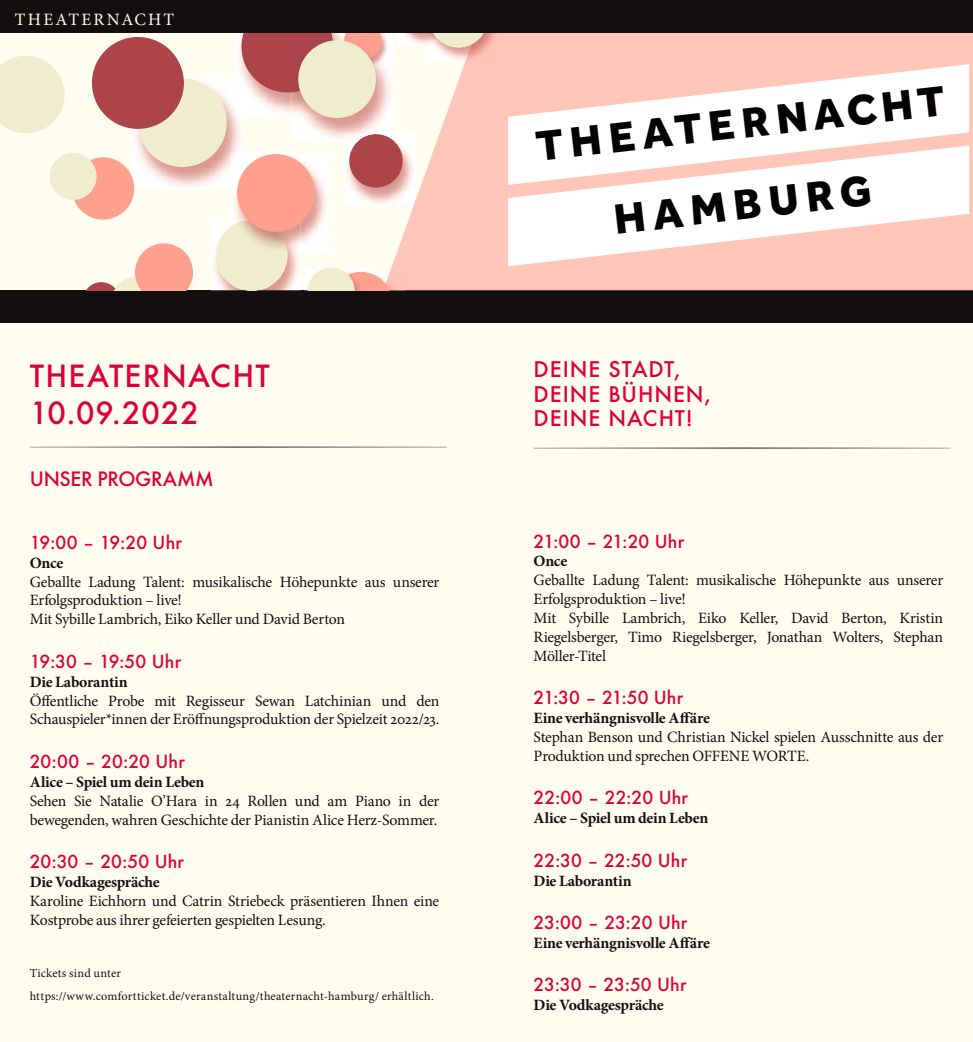
<style>
.page{position:relative;width:973px;height:1042px;background:#fff}
.page>*{position:absolute;margin:0;border:0;box-sizing:border-box;transform-origin:0 0}
.t1{font:800 43.75px/81.4px "Effra";color:#030101;text-align:center}
.t2{font:500 29.75px/36.8px "Futura";letter-spacing:.04em;color:#dd003e}
.t3{font:500 21px/24.5px "Futura";letter-spacing:.045em;color:#dd003e}
.t4{font:500 19.25px "Futura";letter-spacing:-.02em;color:#dd003e}
.t5{font:500 17.5px "Futura";letter-spacing:.005em;color:#dd003e}
.t6{font:17.32px "Minion Pro";letter-spacing:.125em;color:#fffdf0}
.t7{font:15.75px/18.9px "Minion Pro";letter-spacing:-.02em;color:#130f10}
.t8{font:700 15.75px "Minion Pro";letter-spacing:-.015em;color:#130f10}
.t9{font:12.25px/22.8px "Minion Pro";letter-spacing:.015em;color:#130f10}
</style>
<div class="page">
<div style="left:0;top:0;width:972px;height:1042px;background:#fffdf0"></div>
<div style="left:0;top:290px;width:972px;height:32px;background:#130f10"></div>
<svg style="left:389px;top:32px;width:583px;height:258px;fill:#ffc5b8"></svg>
<img style="left:397px;top:32px;width:4px;height:14px">
<img style="left:344px;top:134px;width:72px;height:72px">
<svg style="left:413px;top:199px;width:3px;height:7px"></svg>
<div style="left:349px;top:134px;width:54px;height:54px;background:#ad444a;border-radius:50%"></div>
<img style="left:235px;top:32px;width:106px;height:84px">
<svg style="left:341px;top:32px;width:48px;height:8px"></svg>
<svg style="left:241px;top:32px;width:92px;height:61px"></svg>
<img style="left:292px;top:40px;width:101px;height:101px">
<img style="left:371px;top:40px;width:18px;height:29px">
<img style="left:350px;top:40px;width:31px;height:19px">
<img style="left:344px;top:134px;width:14px;height:7px">
<img style="left:358px;top:134px;width:35px;height:7px">
<img style="left:291px;top:40px;width:53px;height:76px">
<img style="left:291px;top:40px;width:40px;height:52px">
<div style="left:298px;top:40px;width:78px;height:78px;background:#f0edcf;border-radius:50%"></div>
<img style="left:211px;top:219px;width:89px;height:71px">
<div style="left:216px;top:220px;width:71px;height:70px;background:#f0edcf;border-radius:50%"></div>
<img style="left:425px;top:50px;width:40px;height:12px">
<img style="left:465px;top:32px;width:33px;height:30px">
<svg style="left:401px;top:32px;width:89px;height:18px"></svg>
<img style="left:131px;top:77px;width:112px;height:113px">
<img style="left:235px;top:77px;width:8px;height:39px">
<svg style="left:134px;top:74px;width:97px;height:97px"></svg>
<img style="left:392px;top:271px;width:13px;height:19px">
<img style="left:232px;top:153px;width:97px;height:98px">
<img style="left:231px;top:219px;width:69px;height:32px">
<img style="left:231px;top:220px;width:56px;height:31px">
<img style="left:231px;top:153px;width:12px;height:37px">
<div style="left:237px;top:154px;width:78px;height:78px;background:#ff9f8e;border-radius:50%"></div>
<svg style="left:304px;top:264px;width:88px;height:26px"></svg>
<div style="left:92px;top:37px;width:92px;height:92px;background:#ad444a;border-radius:50%"></div>
<svg style="left:86px;top:243px;width:107px;height:47px"></svg>
<svg style="left:508px;top:64px;width:460px;height:81px;fill:#fff"></svg>
<svg style="left:508px;top:145px;width:460px;height:121px;fill:#fff"></svg>
<div style="left:72px;top:157px;width:62px;height:63px;background:#ff9f8e;border-radius:50%"></div>
<svg style="left:49px;top:153px;width:51px;height:50px"></svg>
<svg style="left:0;top:56px;width:65px;height:77px"></svg>
<div style="left:0;top:0;width:972px;height:32px;background:#130f10"></div>
<svg style="left:30px;top:446px;width:416px;height:1px"></svg>
<svg style="left:534px;top:447px;width:416px;height:1px"></svg>
<p class="t6" style="left:15px;top:8px;width:161px">THEATERNACHT</p>
<h2 class="t2" style="left:30px;top:357px;width:241px">THEATERNACHT<br>10.09.2022</h2>
<p class="t4" style="left:30px;top:466px;width:185px">UNSER PROGRAMM</p>
<p class="t5" style="left:30px;top:530px;width:154px">19:00 – 19:20 Uhr</p>
<p class="t8" style="left:30px;top:551px;width:35px">Once</p>
<p class="t7" style="left:30px;top:572px;width:411px">Geballte Ladung Talent: musikalische Höhepunkte aus unserer<br>Erfolgsproduktion – live!<br>Mit Sybille Lambrich, Eiko Keller und David Berton</p>
<p class="t5" style="left:30px;top:649px;width:153px">19:30 – 19:50 Uhr</p>
<p class="t8" style="left:30px;top:670px;width:99px">Die Laborantin</p>
<p class="t7" style="left:30px;top:691px;width:411px">Öffentliche Probe mit Regisseur Sewan Latchinian und den<br>Schauspieler*innen der Eröffnungsproduktion der Spielzeit 2022/23.</p>
<p class="t5" style="left:30px;top:749px;width:157px">20:00 – 20:20 Uhr</p>
<p class="t8" style="left:30px;top:770px;width:176px">Alice – Spiel um dein Leben</p>
<p class="t7" style="left:30px;top:791px;width:411px">Sehen Sie Natalie O’Hara in 24 Rollen und am Piano in der bewegenden, wahren Geschichte der Pianistin Alice Herz-Sommer.</p>
<p class="t5" style="left:30px;top:849px;width:156px">20:30 – 20:50 Uhr</p>
<p class="t8" style="left:30px;top:871px;width:131px">Die Vodkagespräche</p>
<p class="t7" style="left:30px;top:891px;width:411px">Karoline Eichhorn und Catrin Striebeck präsentieren Ihnen eine<br>Kostprobe aus ihrer gefeierten gespielten Lesung.</p>
<p class="t9" style="left:30px;top:962px;width:405px">Tickets sind unter https://www.comfortticket.de/veranstaltung/theaternacht-hamburg/ erhältlich.</p>
<h1 class="t1" style="left:531px;top:103px;width:412px;rotate:-6deg">THEATERNACHT<br>HAMBURG</h1>
<h3 class="t3" style="left:533px;top:357px;width:179px">DEINE STADT,<br>DEINE BÜHNEN,<br>DEINE NACHT!</h3>
<p class="t5" style="left:533px;top:529px;width:152px">21:00 – 21:20 Uhr</p>
<p class="t8" style="left:533px;top:550px;width:35px">Once</p>
<p class="t7" style="left:533px;top:571px;width:411px">Geballte Ladung Talent: musikalische Höhepunkte aus unserer Erfolgsproduktion – live!<br>Mit Sybille Lambrich, Eiko Keller, David Berton, Kristin Riegelsberger, Timo Riegelsberger, Jonathan Wolters, Stephan Möller-Titel</p>
<p class="t5" style="left:533px;top:686px;width:151px">21:30 – 21:50 Uhr</p>
<p class="t8" style="left:533px;top:707px;width:178px">Eine verhängnisvolle Affäre</p>
<p class="t7" style="left:533px;top:728px;width:411px">Stephan Benson und Christian Nickel spielen Ausschnitte aus der<br>Produktion und sprechen OFFENE WORTE.</p>
<p class="t5" style="left:533px;top:786px;width:156px">22:00 – 22:20 Uhr</p>
<p class="t8" style="left:533px;top:807px;width:176px">Alice – Spiel um dein Leben</p>
<p class="t5" style="left:533px;top:848px;width:155px">22:30 – 22:50 Uhr</p>
<p class="t8" style="left:533px;top:869px;width:99px">Die Laborantin</p>
<p class="t5" style="left:533px;top:910px;width:155px">23:00 – 23:20 Uhr</p>
<p class="t8" style="left:533px;top:932px;width:178px">Eine verhängnisvolle Affäre</p>
<p class="t5" style="left:533px;top:973px;width:154px">23:30 – 23:50 Uhr</p>
<p class="t8" style="left:533px;top:994px;width:131px">Die Vodkagespräche</p>
</div>
